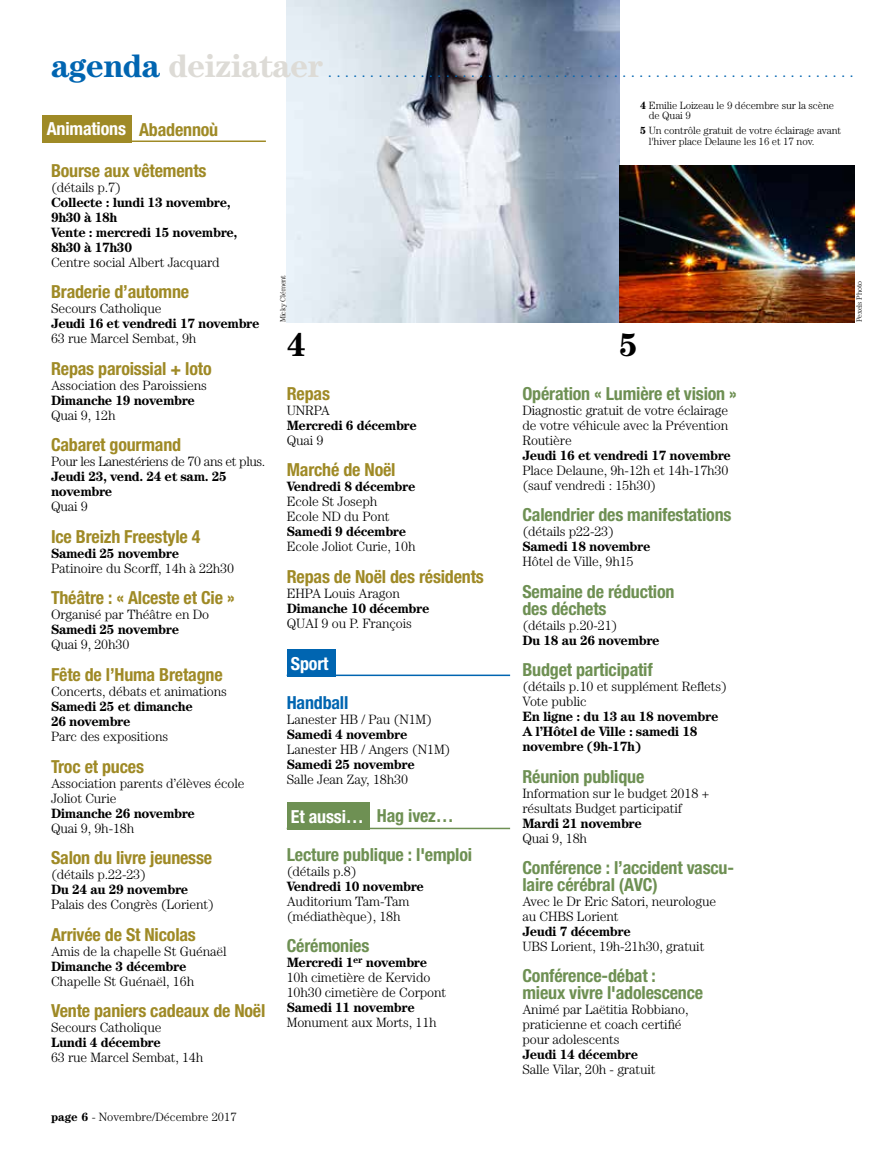
<style>
.page{position:relative;width:893px;height:1149px;background:#fff}
.page>*{position:absolute;margin:0;border:0;box-sizing:border-box;transform-origin:0 0}
.t1{font:700 33px "Century";letter-spacing:-.02em;color:#dddbd6}
.t2{font:700 33px "Century";color:#000}
.t3{font:700 condensed 18px "Helvetica Neue";letter-spacing:-.01em;color:#9f8a26}
.t4{font:700 condensed 18px/16.5px "Helvetica Neue";letter-spacing:-.01em;color:#6e9053}
.t5{font:700 condensed 18px "Helvetica Neue";letter-spacing:-.01em;color:#fff}
.t6{font:700 condensed 18px "Helvetica Neue";letter-spacing:-.01em;color:#0065b1}
.t7{font:300 13.5px/15px "Century";letter-spacing:-.01em;color:#000}
.t8{font:700 13.5px/15px "Century";letter-spacing:-.03em;color:#000}
.t9{font:300 13.5px "Century";letter-spacing:-.03em;color:#000}
.t10{font:300 12px "Century";color:#000}
.t11{font:300 10.5px/10.5px "Century";letter-spacing:-.01em;color:#000}
.t12{font:700 10.5px "Century";color:#0065b1}
.t13{font:300 7.5px "Century";letter-spacing:-.01em;color:#000}
.s1{color:#0065b1}
.s2{color:#9f8a26}
.s3{font-weight:700}
</style>
<div class="page">
<div style="left:43px;top:115px;width:89px;height:27px;background:#9f8a26"></div>
<hr style="left:43px;top:140px;width:223px;height:2px;background:#9f8a26">
<div style="left:287px;top:649px;width:48px;height:27px;background:#0065b1"></div>
<hr style="left:287px;top:674px;width:223px;height:2px;background:#0065b1">
<div style="left:287px;top:802px;width:83px;height:27px;background:#6e9053"></div>
<hr style="left:287px;top:827px;width:223px;height:2px;background:#6e9053">
<img style="left:287px;top:0;width:332px;height:322px">
<img style="left:619px;top:166px;width:236px;height:156px">
<h1 class="t1" style="left:51px;top:46px;width:274px"><span class="s1">agenda</span> deiziataer</h1>
<p class="t12" style="left:329px;top:67px;width:515px">..............................................................</p>
<h2 class="t5" style="left:47px;top:118px;width:173px">Animations <span class="s2">Abadennoù</span></h2>
<h2 class="t3" style="left:51px;top:159px;width:157px">Bourse aux vêtements</h2>
<p class="t7" style="left:51px;top:179px;width:72px">(détails p.7)</p>
<p class="t8" style="left:51px;top:194px;width:188px">Collecte : lundi 13 novembre,<br>9h30 à 18h<br>Vente : mercredi 15 novembre,<br>8h30 à 17h30</p>
<p class="t7" style="left:51px;top:254px;width:170px">Centre social Albert Jacquard</p>
<h2 class="t3" style="left:51px;top:281px;width:140px">Braderie d’automne</h2>
<p class="t7" style="left:51px;top:301px;width:112px">Secours Catholique</p>
<p class="t8" style="left:51px;top:316px;width:210px">Jeudi 16 et vendredi 17 novembre</p>
<p class="t7" style="left:51px;top:331px;width:147px">63 rue Marcel Sembat, 9h</p>
<h2 class="t3" style="left:51px;top:357px;width:162px">Repas paroissial + loto</h2>
<p class="t7" style="left:51px;top:377px;width:157px">Association des Paroissiens</p>
<p class="t8" style="left:51px;top:392px;width:146px">Dimanche 19 novembre</p>
<p class="t7" style="left:51px;top:407px;width:66px">Quai 9, 12h</p>
<h2 class="t3" style="left:51px;top:434px;width:132px">Cabaret gourmand</h2>
<p class="t9" style="left:51px;top:454px;width:216px">Pour les Lanestériens de 70 ans et plus.</p>
<p class="t8" style="left:51px;top:469px;width:177px">Jeudi 23, vend. 24 et sam. 25 novembre</p>
<p class="t7" style="left:51px;top:499px;width:38px">Quai 9</p>
<h2 class="t3" style="left:51px;top:525px;width:151px">Ice Breizh Freestyle 4</h2>
<p class="t8" style="left:51px;top:545px;width:130px">Samedi 25 novembre</p>
<p class="t7" style="left:51px;top:560px;width:185px">Patinoire du Scorff, 14h à 22h30</p>
<h2 class="t3" style="left:51px;top:587px;width:185px">Théâtre : « Alceste et Cie »</h2>
<p class="t7" style="left:51px;top:607px;width:160px">Organisé par Théâtre en Do</p>
<p class="t8" style="left:51px;top:622px;width:130px">Samedi 25 novembre</p>
<p class="t7" style="left:51px;top:637px;width:80px">Quai 9, 20h30</p>
<h2 class="t3" style="left:51px;top:663px;width:173px">Fête de l’Huma Bretagne</h2>
<p class="t7" style="left:51px;top:683px;width:177px">Concerts, débats et animations</p>
<p class="t8" style="left:51px;top:698px;width:143px">Samedi 25 et dimanche<br>26 novembre</p>
<p class="t7" style="left:51px;top:728px;width:119px">Parc des expositions</p>
<h2 class="t3" style="left:51px;top:755px;width:95px">Troc et puces</h2>
<p class="t7" style="left:51px;top:775px;width:195px">Association parents d’élèves école<br>Joliot Curie</p>
<p class="t8" style="left:51px;top:805px;width:146px">Dimanche 26 novembre</p>
<p class="t7" style="left:51px;top:820px;width:85px">Quai 9, 9h-18h</p>
<h2 class="t3" style="left:51px;top:846px;width:163px">Salon du livre jeunesse</h2>
<p class="t7" style="left:51px;top:866px;width:97px">(détails p.22-23)</p>
<p class="t8" style="left:51px;top:881px;width:139px">Du 24 au 29 novembre</p>
<p class="t7" style="left:51px;top:896px;width:165px">Palais des Congrès (Lorient)</p>
<h2 class="t3" style="left:51px;top:923px;width:146px">Arrivée de St Nicolas</h2>
<p class="t7" style="left:51px;top:943px;width:177px">Amis de la chapelle St Guénaël</p>
<p class="t8" style="left:51px;top:958px;width:137px">Dimanche 3 décembre</p>
<p class="t7" style="left:51px;top:973px;width:145px">Chapelle St Guénaël, 16h</p>
<h2 class="t3" style="left:51px;top:999px;width:216px">Vente paniers cadeaux de Noël</h2>
<p class="t7" style="left:51px;top:1019px;width:112px">Secours Catholique</p>
<p class="t8" style="left:51px;top:1034px;width:111px">Lundi 4 décembre</p>
<p class="t7" style="left:51px;top:1049px;width:154px">63 rue Marcel Sembat, 14h</p>
<p class="t10" style="left:51px;top:1109px;width:187px"><span class="s3">page 6</span> - Novembre/Décembre 2017</p>
<p class="t11" style="left:649px;top:100px;width:187px;text-indent:-9px"><span class="s3">4</span> Emilie Loizeau le 9 décembre sur la scène de Quai 9</p>
<p class="t11" style="left:649px;top:125px;width:194px;text-indent:-9px"><span class="s3">5</span> Un contrôle gratuit de votre éclairage avant l'hiver place Delaune les 16 et 17 nov.</p>
<p class="t13" style="left:279px;top:322px;width:49px;rotate:-90deg">Micky Clément</p>
<p class="t13" style="left:855px;top:322px;width:43px;rotate:-90deg">Pexels Photo</p>
<h1 class="t2" style="left:287px;top:325px;width:20px">4</h1>
<h1 class="t2" style="left:619px;top:325px;width:20px">5</h1>
<h2 class="t3" style="left:287px;top:382px;width:45px">Repas</h2>
<p class="t7" style="left:287px;top:402px;width:45px">UNRPA</p>
<p class="t8" style="left:287px;top:417px;width:132px">Mercredi 6 décembre</p>
<p class="t7" style="left:287px;top:432px;width:38px">Quai 9</p>
<h2 class="t3" style="left:287px;top:459px;width:110px">Marché de Noël</h2>
<p class="t8" style="left:287px;top:479px;width:130px">Vendredi 8 décembre</p>
<p class="t7" style="left:287px;top:494px;width:104px">Ecole St Joseph<br>Ecole ND du Pont</p>
<p class="t8" style="left:287px;top:524px;width:121px">Samedi 9 décembre</p>
<p class="t7" style="left:287px;top:539px;width:130px">Ecole Joliot Curie, 10h</p>
<h2 class="t3" style="left:287px;top:565px;width:199px">Repas de Noël des résidents</h2>
<p class="t7" style="left:287px;top:585px;width:115px">EHPA Louis Aragon</p>
<p class="t8" style="left:287px;top:600px;width:144px">Dimanche 10 décembre</p>
<p class="t7" style="left:287px;top:615px;width:127px">QUAI 9 ou P. François</p>
<h2 class="t5" style="left:291px;top:652px;width:39px">Sport</h2>
<h2 class="t6" style="left:287px;top:691px;width:63px">Handball</h2>
<p class="t7" style="left:287px;top:711px;width:147px">Lanester HB / Pau (N1M)</p>
<p class="t8" style="left:287px;top:726px;width:122px">Samedi 4 novembre</p>
<p class="t7" style="left:287px;top:741px;width:165px">Lanester HB / Angers (N1M)</p>
<p class="t8" style="left:287px;top:756px;width:130px">Samedi 25 novembre</p>
<p class="t7" style="left:287px;top:771px;width:123px">Salle Jean Zay, 18h30</p>
<h2 class="t5" style="left:291px;top:805px;width:74px">Et aussi…</h2>
<h2 class="t4" style="left:287px;top:845px;width:187px">Lecture publique : l'emploi</h2>
<p class="t7" style="left:287px;top:863px;width:72px">(détails p.8)</p>
<p class="t8" style="left:287px;top:878px;width:139px">Vendredi 10 novembre</p>
<p class="t7" style="left:287px;top:893px;width:124px">Auditorium Tam-Tam (médiathèque), 18h</p>
<h2 class="t4" style="left:287px;top:937px;width:84px">Cérémonies</h2>
<p class="t7" style="left:287px;top:954px;width:161px"><span class="s3">Mercredi 1</span><sup>er</sup> <span class="s3">novembre<br></span>10h cimetière de Kervido<br>10h30 cimetière de Corpont</p>
<p class="t8" style="left:287px;top:999px;width:130px">Samedi 11 novembre</p>
<p class="t7" style="left:287px;top:1014px;width:152px">Monument aux Morts, 11h</p>
<h2 class="t4" style="left:377px;top:806px;width:78px">Hag ivez…</h2>
<h2 class="t4" style="left:522px;top:385px;width:216px">Opération « Lumière et vision »</h2>
<p class="t7" style="left:522px;top:402px;width:207px;text-align:justify">Diagnostic gratuit de votre éclairage de votre véhicule avec la Prévention Routière</p>
<p class="t8" style="left:522px;top:447px;width:210px">Jeudi 16 et vendredi 17 novembre</p>
<p class="t7" style="left:522px;top:462px;width:208px">Place Delaune, 9h-12h et 14h-17h30 (sauf vendredi : 15h30)</p>
<h2 class="t4" style="left:522px;top:506px;width:211px">Calendrier des manifestations</h2>
<p class="t7" style="left:522px;top:524px;width:93px">(détails p22-23)</p>
<p class="t8" style="left:522px;top:539px;width:130px">Samedi 18 novembre</p>
<p class="t7" style="left:522px;top:554px;width:113px">Hôtel de Ville, 9h15</p>
<h2 class="t4" style="left:522px;top:583px;width:154px">Semaine de réduction des déchets</h2>
<p class="t7" style="left:522px;top:617px;width:97px">(détails p.20-21)</p>
<p class="t8" style="left:522px;top:632px;width:139px">Du 18 au 26 novembre</p>
<h2 class="t4" style="left:522px;top:661px;width:132px">Budget participatif</h2>
<p class="t7" style="left:522px;top:678px;width:206px">(détails p.10 et supplément Reflets)<br>Vote public</p>
<p class="t8" style="left:522px;top:708px;width:198px">En ligne : du 13 au 18 novembre<br>A l’Hôtel de Ville : samedi 18 novembre (9h-17h)</p>
<h2 class="t4" style="left:522px;top:767px;width:123px">Réunion publique</h2>
<p class="t7" style="left:522px;top:785px;width:189px">Information sur le budget 2018 + résultats Budget participatif</p>
<p class="t8" style="left:522px;top:815px;width:121px">Mardi 21 novembre</p>
<p class="t7" style="left:522px;top:830px;width:66px">Quai 9, 18h</p>
<h2 class="t4" style="left:522px;top:859px;width:213px">Conférence : l’accident vascu&shy;laire cérébral (AVC)</h2>
<p class="t7" style="left:522px;top:893px;width:195px">Avec le Dr Eric Satori, neurologue au CHBS Lorient</p>
<p class="t8" style="left:522px;top:923px;width:110px">Jeudi 7 décembre</p>
<p class="t7" style="left:522px;top:938px;width:183px">UBS Lorient, 19h-21h30, gratuit</p>
<h2 class="t4" style="left:522px;top:967px;width:182px">Conférence-débat : mieux vivre l'adolescence</h2>
<p class="t7" style="left:522px;top:1001px;width:168px">Animé par Laëtitia Robbiano, praticienne et coach certifié pour adolescents</p>
<p class="t8" style="left:522px;top:1046px;width:117px">Jeudi 14 décembre</p>
<p class="t7" style="left:522px;top:1061px;width:135px">Salle Vilar, 20h - gratuit</p>
</div>
